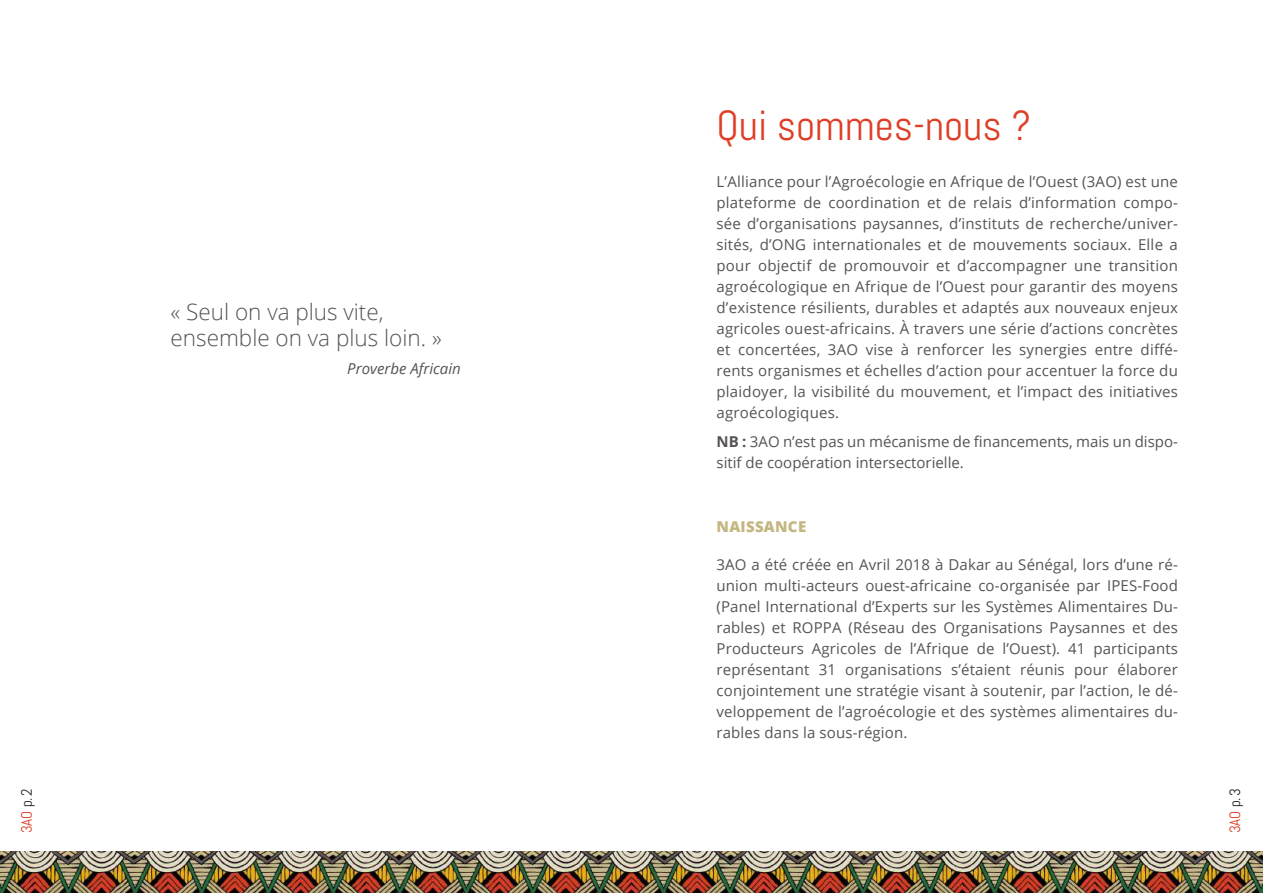
<style>
.page{position:relative;width:1263px;height:893px;background:#fff}
.page>*{position:absolute;margin:0;border:0;box-sizing:border-box;transform-origin:0 0}
.t1{font:42px "Abel";color:#df3e26}
.t2{font:300 22.5px/25.5px "Open Sans";color:#575353}
.t3{font:15px/21px "Open Sans";letter-spacing:.01em;color:#575353;text-align:justify}
.t4{font:italic 15px "Open Sans";color:#575353}
.t5{font:15px "Abel";color:#df3e26}
.t6{font:800 15px "Open Sans";letter-spacing:.02em;color:#c4b681}
.s1{color:#231f20}
.s2{font-weight:700}
</style>
<div class="page">
<img style="left:0;top:851px;width:1263px;height:42px">
<h2 class="t2" style="left:171px;top:299px;width:273px">« Seul on va plus vite, ensemble on va plus loin. »</h2>
<p class="t4" style="left:347px;top:358px;width:115px">Proverbe Africain</p>
<p class="t5" style="left:17px;top:833px;width:47px;rotate:-90deg">3AO <span class="s1">p. 2</span></p>
<h1 class="t1" style="left:716px;top:99px;width:316px">Qui sommes-nous ?</h1>
<p class="t3" style="left:716px;top:170px;width:463px">L’Alliance pour l’Agroécologie en Afrique de l’Ouest (3AO) est une plateforme de coordination et de relais d’information compo&shy;sée d’organisations paysannes, d’instituts de recherche/univer&shy;sités, d’ONG internationales et de mouvements sociaux. Elle a pour objectif de promouvoir et d’accompagner une transition agroécologique en Afrique de l’Ouest pour garantir des moyens d’existence résilients, durables et adaptés aux nouveaux enjeux agricoles ouest-africains. À travers une série d’actions concrètes et concertées, 3AO vise à renforcer les synergies entre diffé&shy;rents organismes et échelles d’action pour accentuer la force du plaidoyer, la visibilité du mouvement, et l’impact des initiatives agroécologiques.</p>
<p class="t3" style="left:716px;top:431px;width:463px"><span class="s2">NB :</span> 3AO n’est pas un mécanisme de financements, mais un dispo&shy;sitif de coopération intersectorielle.</p>
<p class="t6" style="left:716px;top:515px;width:91px">NAISSANCE</p>
<p class="t3" style="left:716px;top:553px;width:463px">3AO a été créée en Avril 2018 à Dakar au Sénégal, lors d’une ré&shy;union multi-acteurs ouest-africaine co-organisée par IPES-Food (Panel International d’Experts sur les Systèmes Alimentaires Du&shy;rables) et ROPPA (Réseau des Organisations Paysannes et des Producteurs Agricoles de l’Afrique de l’Ouest). 41 participants représentant 31 organisations s’étaient réunis pour élaborer conjointement une stratégie visant à soutenir, par l’action, le dé&shy;veloppement de l’agroécologie et des systèmes alimentaires du&shy;rables dans la sous-région.</p>
<p class="t5" style="left:1225px;top:833px;width:47px;rotate:-90deg">3AO <span class="s1">p.3</span></p>
</div>
